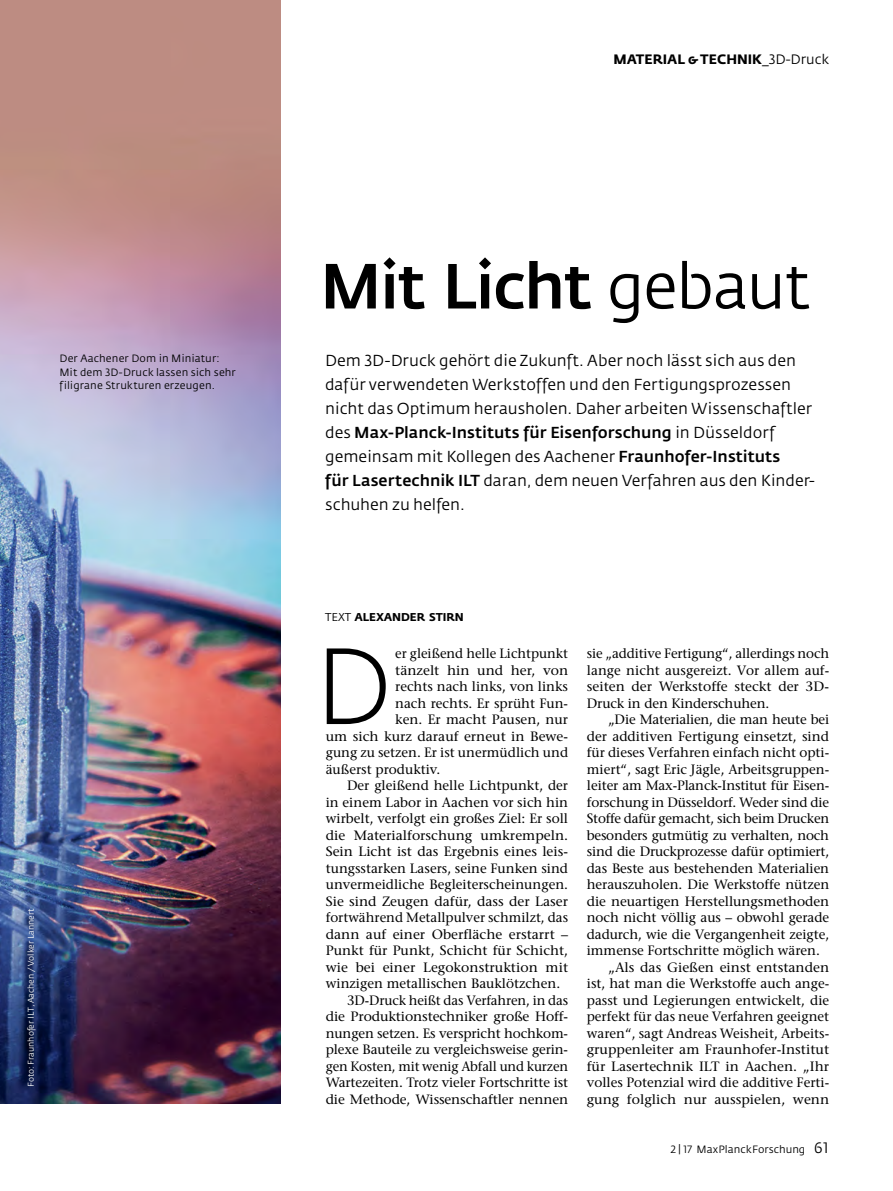
<style>
.page{position:relative;width:893px;height:1191px;background:#fff}
.page>*{position:absolute;margin:0;border:0;box-sizing:border-box;transform-origin:0 0}
.t1{font:300 106.8px "Fedra Sans";color:#000}
.t2{font:500 63px "Fedra Sans";letter-spacing:-.03em;color:#000}
.t3{font:15.75px/24px "Fedra Sans";color:#000}
.t4{font:13.5px/16.5px "Stone Serif";color:#000;text-align:justify}
.t5{font:700 13.5px "Fedra Sans";color:#000}
.t6{font:700 11.25px "Fedra Sans";letter-spacing:-.005em;color:#000}
.t7{font:10.5px/13.5px "Fedra Sans";letter-spacing:.01em;color:#000}
.t8{font:8.25px "Fedra Sans";color:#fff}
.s1{font-family:"Fedra Sans Book SC"}
.s2{font-weight:400}
.s3{font-family:"Fedra Sans Book SC";font-weight:400}
.s4{font-weight:500}
.s5{font-family:"Fedra Sans Book SC";font-size:15px}
</style>
<div class="page">
<img style="left:0;top:0;width:281px;height:1103px">
<p class="t7" style="left:60px;top:352px;width:178px">Der Aachener Dom in Miniatur:<br>Mit dem <span class="s1">3</span>D-Druck lassen sich sehr filigrane Strukturen erzeugen.</p>
<p class="t8" style="left:27px;top:1087px;width:180px;rotate:-90deg">Foto: Fraunhofer ILT, Aachen / Volker Lannert</p>
<p class="t5" style="left:614px;top:51px;width:217px">MATERIAL &amp; TECHNIK<span class="s2">_</span><span class="s3">3</span><span class="s2">D-Druck</span></p>
<h2 class="t2" style="left:320px;top:250px;width:492px">Mit Licht <span class="s2">gebaut</span></h2>
<p class="t3" style="left:325px;top:349px;width:491px">Dem <span class="s1">3</span>D-Druck gehört die Zukunft. Aber noch lässt sich aus den dafür verwendeten Werkstoffen und den Fertigungsprozessen nicht das Optimum herausholen. Daher arbeiten Wissenschaftler des <span class="s4">Max-Planck-Instituts für Eisenforschung</span> in Düsseldorf gemeinsam mit Kollegen des Aachener <span class="s4">Fraunhofer-Instituts<br>für Lasertechnik ILT</span> daran, dem neuen Verfahren aus den Kinder&shy;schuhen zu helfen.</p>
<p class="t6" style="left:325px;top:610px;width:140px"><span class="s2">TEXT</span> ALEXANDER STIRN</p>
<h1 class="t1" style="left:314px;top:630px;width:79px">D</h1>
<p class="t4" style="left:395px;top:645px;width:174px">er gleißend helle Lichtpunkt</p>
<p class="t4" style="left:395px;top:661px;width:174px">tänzelt hin und her, von</p>
<p class="t4" style="left:395px;top:678px;width:174px">rechts nach links, von links</p>
<p class="t4" style="left:395px;top:694px;width:174px">nach rechts. Er sprüht Fun-</p>
<p class="t4" style="left:395px;top:711px;width:174px">ken. Er macht Pausen, nur</p>
<p class="t4" style="left:326px;top:727px;width:244px">um sich kurz darauf erneut in Bewe-</p>
<p class="t4" style="left:326px;top:744px;width:244px">gung zu setzen. Er ist unermüdlich und</p>
<p class="t4" style="left:326px;top:760px;width:116px">äußerst produktiv.</p>
<p class="t4" style="left:347px;top:777px;width:223px">Der gleißend helle Lichtpunkt, der</p>
<p class="t4" style="left:326px;top:793px;width:244px">in einem Labor in Aachen vor sich hin</p>
<p class="t4" style="left:326px;top:810px;width:244px">wirbelt, verfolgt ein großes Ziel: Er soll</p>
<p class="t4" style="left:326px;top:826px;width:244px">die Materialforschung umkrempeln.</p>
<p class="t4" style="left:326px;top:843px;width:244px">Sein Licht ist das Ergebnis eines leis-</p>
<p class="t4" style="left:326px;top:859px;width:244px">tungsstarken Lasers, seine Funken sind</p>
<p class="t4" style="left:326px;top:876px;width:244px">unvermeidliche Begleiterscheinungen.</p>
<p class="t4" style="left:326px;top:892px;width:244px">Sie sind Zeugen dafür, dass der Laser</p>
<p class="t4" style="left:326px;top:909px;width:244px">fortwährend Metallpulver schmilzt, das</p>
<p class="t4" style="left:326px;top:925px;width:244px">dann auf einer Oberfläche erstarrt –</p>
<p class="t4" style="left:326px;top:942px;width:244px">Punkt für Punkt, Schicht für Schicht,</p>
<p class="t4" style="left:326px;top:958px;width:244px">wie bei einer Legokonstruktion mit</p>
<p class="t4" style="left:326px;top:975px;width:236px">winzigen metallischen Bauklötzchen.</p>
<p class="t4" style="left:347px;top:991px;width:223px">3D-Druck heißt das Verfahren, in das</p>
<p class="t4" style="left:326px;top:1008px;width:244px">die Produktionstechniker große Hoff-</p>
<p class="t4" style="left:326px;top:1024px;width:244px">nungen setzen. Es verspricht hochkom-</p>
<p class="t4" style="left:326px;top:1041px;width:244px">plexe Bauteile zu vergleichsweise gerin-</p>
<p class="t4" style="left:326px;top:1057px;width:244px">gen Kosten, mit wenig Abfall und kurzen</p>
<p class="t4" style="left:326px;top:1074px;width:244px">Wartezeiten. Trotz vieler Fortschritte ist</p>
<p class="t4" style="left:326px;top:1090px;width:244px">die Methode, Wissenschaftler nennen</p>
<p class="t4" style="left:587px;top:645px;width:244px">sie „additive Fertigung“, allerdings noch lange nicht ausgereizt. Vor allem auf&shy;seiten der Werkstoffe steckt der 3D-Druck in den Kinderschuhen.</p>
<p class="t4" style="left:608px;top:711px;width:223px">„Die Materialien, die man heute bei</p>
<p class="t4" style="left:587px;top:727px;width:244px">der additiven Fertigung einsetzt, sind</p>
<p class="t4" style="left:587px;top:744px;width:244px">für dieses Verfahren einfach nicht opti-</p>
<p class="t4" style="left:587px;top:760px;width:244px">miert“, sagt Eric Jägle, Arbeitsgruppen-</p>
<p class="t4" style="left:587px;top:777px;width:244px">leiter am Max-Planck-Institut für Eisen-</p>
<p class="t4" style="left:587px;top:793px;width:244px">forschung in Düsseldorf. Weder sind die</p>
<p class="t4" style="left:587px;top:810px;width:244px">Stoffe dafür gemacht, sich beim Drucken</p>
<p class="t4" style="left:587px;top:826px;width:244px">besonders gutmütig zu verhalten, noch</p>
<p class="t4" style="left:587px;top:843px;width:244px">sind die Druckprozesse dafür optimiert,</p>
<p class="t4" style="left:587px;top:859px;width:244px">das Beste aus bestehenden Materialien</p>
<p class="t4" style="left:587px;top:876px;width:244px">herauszuholen. Die Werkstoffe nützen</p>
<p class="t4" style="left:587px;top:892px;width:244px">die neuartigen Herstellungsmethoden</p>
<p class="t4" style="left:587px;top:909px;width:244px">noch nicht völlig aus – obwohl gerade</p>
<p class="t4" style="left:587px;top:925px;width:244px">dadurch, wie die Vergangenheit zeigte,</p>
<p class="t4" style="left:587px;top:942px;width:235px">immense Fortschritte möglich wären.</p>
<p class="t4" style="left:608px;top:958px;width:223px">„Als das Gießen einst entstanden</p>
<p class="t4" style="left:587px;top:975px;width:244px">ist, hat man die Werkstoffe auch ange-</p>
<p class="t4" style="left:587px;top:991px;width:244px">passt und Legierungen entwickelt, die</p>
<p class="t4" style="left:587px;top:1008px;width:244px">perfekt für das neue Verfahren geeignet</p>
<p class="t4" style="left:587px;top:1024px;width:244px">waren“, sagt Andreas Weisheit, Arbeits-</p>
<p class="t4" style="left:587px;top:1041px;width:244px">gruppenleiter am Fraunhofer-Institut</p>
<p class="t4" style="left:587px;top:1057px;width:244px">für Lasertechnik ILT in Aachen. „Ihr</p>
<p class="t4" style="left:587px;top:1074px;width:244px">volles Potenzial wird die additive Ferti-</p>
<p class="t4" style="left:587px;top:1090px;width:244px">gung folglich nur ausspielen, wenn</p>
<p class="t7" style="left:671px;top:1143px;width:160px"><span class="s1">2 | 17</span> MaxPlanckForschung <span class="s5">61</span></p>
</div>
